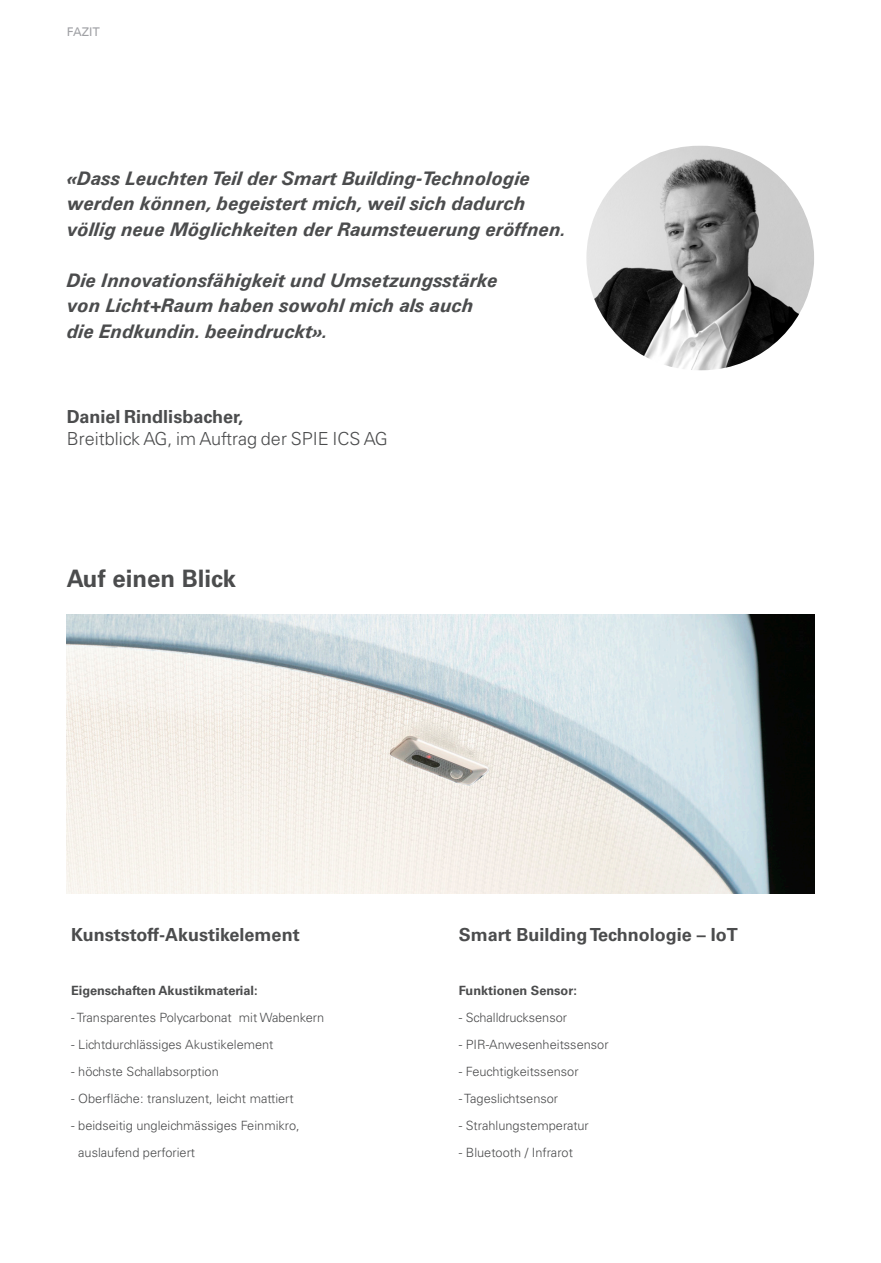
<style>
.page{position:relative;width:881px;height:1263px;background:#fff}
.page>*{position:absolute;margin:0;border:0;box-sizing:border-box;transform-origin:0 0}
.LR_Lauftext{font:700 24px "Univers LT Std";color:#4b4c4d}
.t1{font:italic 700 18.75px/25.5px "Univers LT";color:#4b4c4d}
.LR_Lauftext-2{font:700 18px "Univers LT Std";color:#4b4c4d}
.t2{font:300 18px "Univers LT Std";color:#4b4c4d}
.LR_Lauftext-3{font:300 12.75px "Univers LT Std";color:#4b4c4d}
.LR_Lauftext-4{font:700 12.75px "Univers LT Std";color:#4b4c4d}
.LR_Rubriktitel{font:12px "Univers LT";color:#a0a1a5}
</style>
<div class="page">
<img style="left:67px;top:614px;width:746px;height:280px">
<img style="left:586px;top:146px;width:227px;height:224px;border-radius:112px">
<p class="LR_Rubriktitel" style="left:67px;top:25px;width:34px">FAZIT</p>
<p class="t1" style="left:67px;top:165px;width:500px">«Dass Leuchten Teil der Smart Building-Technologie werden können, begeistert mich, weil sich dadurch völlig neue Möglichkeiten der Raumsteuerung eröffnen.</p>
<p class="t1" style="left:67px;top:267px;width:432px">Die Innovationsfähigkeit und Umsetzungsstärke von Licht+Raum haben sowohl mich als auch die Endkundin. beeindruckt».</p>
<p class="LR_Lauftext-2" style="left:67px;top:406px;width:178px">Daniel Rindlisbacher,</p>
<p class="t2" style="left:67px;top:427px;width:322px">Breitblick AG, im Auftrag der SPIE ICS AG</p>
<p class="LR_Lauftext" style="left:67px;top:564px;width:171px">Auf einen Blick</p>
<p class="LR_Lauftext-2" style="left:71px;top:924px;width:230px">Kunststoff-Akustikelement</p>
<p class="LR_Lauftext-4" style="left:71px;top:983px;width:188px">Eigenschaften Akustikmaterial:</p>
<p class="LR_Lauftext-3" style="left:71px;top:1010px;width:254px">- Transparentes Polycarbonat mit Wabenkern</p>
<p class="LR_Lauftext-3" style="left:71px;top:1037px;width:204px">- Lichtdurchlässiges Akustikelement</p>
<p class="LR_Lauftext-3" style="left:71px;top:1064px;width:149px">- höchste Schallabsorption</p>
<p class="LR_Lauftext-3" style="left:71px;top:1091px;width:224px">- Oberfläche: transluzent, leicht mattiert</p>
<p class="LR_Lauftext-3" style="left:71px;top:1118px;width:230px">- beidseitig ungleichmässiges Feinmikro,</p>
<p class="LR_Lauftext-3" style="left:78px;top:1145px;width:118px">auslaufend perforiert</p>
<p class="LR_Lauftext-2" style="left:458px;top:924px;width:280px">Smart Building Technologie – IoT</p>
<p class="LR_Lauftext-4" style="left:458px;top:983px;width:120px">Funktionen Sensor:</p>
<p class="LR_Lauftext-3" style="left:458px;top:1010px;width:110px">- Schalldrucksensor</p>
<p class="LR_Lauftext-3" style="left:458px;top:1037px;width:151px">- PIR-Anwesenheitssensor</p>
<p class="LR_Lauftext-3" style="left:458px;top:1064px;width:121px">- Feuchtigkeitssensor</p>
<p class="LR_Lauftext-3" style="left:458px;top:1091px;width:101px">- Tageslichtsensor</p>
<p class="LR_Lauftext-3" style="left:458px;top:1118px;width:132px">- Strahlungstemperatur</p>
<p class="LR_Lauftext-3" style="left:458px;top:1145px;width:116px">- Bluetooth / Infrarot</p>
</div>
